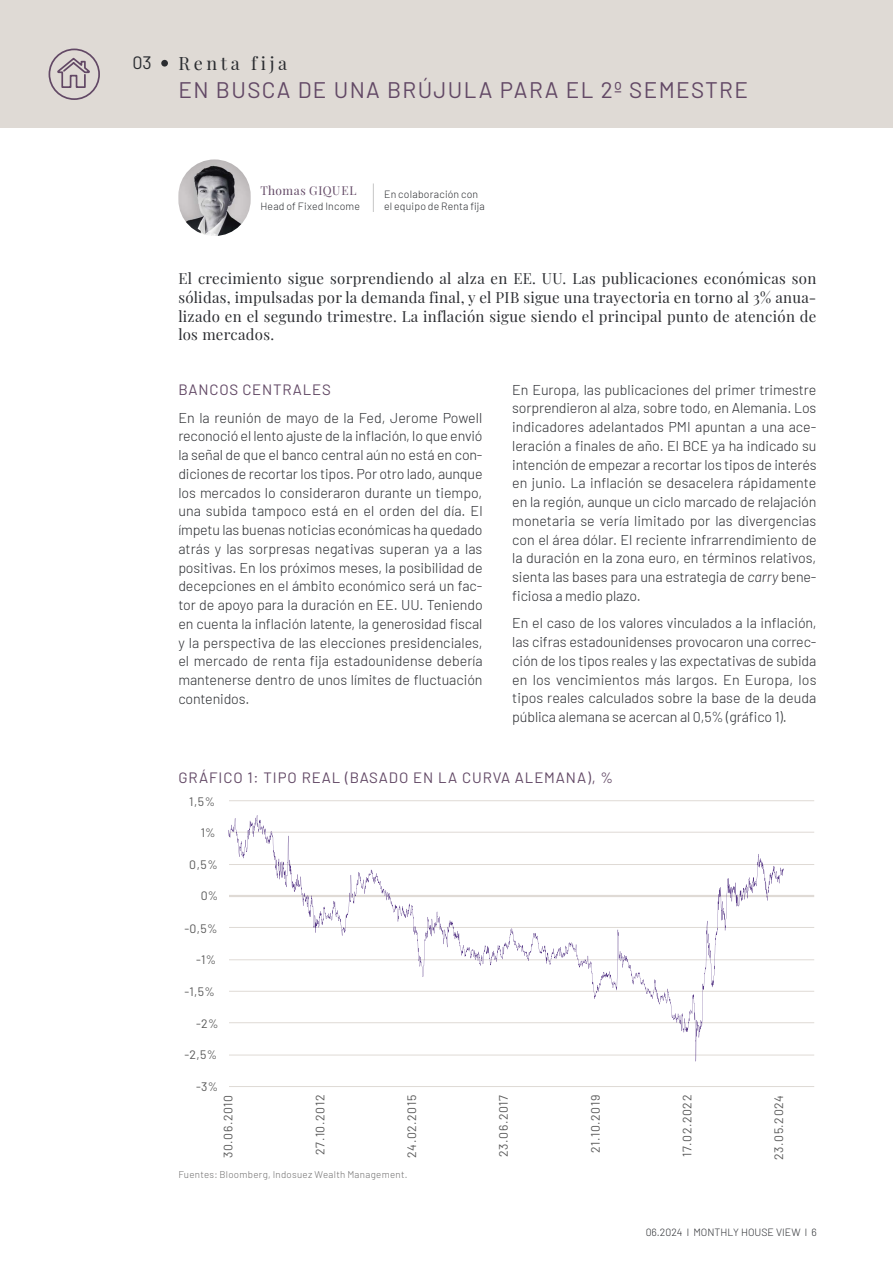
<style>
.page{position:relative;width:893px;height:1263px;background:#fff}
.page>*{position:absolute;margin:0;border:0;box-sizing:border-box;transform-origin:0 0}
.t1{font:22.5px "Barlow";letter-spacing:.06em;color:#624865}
.t2{font:18px "Playfair Display";letter-spacing:.2em;color:#2a2c30}
.t3{font:18px "Barlow";color:#2a2c30}
.t4{font:15px/18.8px "Playfair Display";letter-spacing:.02em;color:#2a2c30;text-align:justify}
.t5{font:15px "Barlow";letter-spacing:.06em;color:#624865}
.t6{font:300 14.25px/18.8px "Barlow";letter-spacing:-.01em;color:#2a2c30;text-align:justify}
.t7{font:12.3px "Barlow";letter-spacing:.05em;color:#595959}
.t8{font:12px "Playfair Display";letter-spacing:.045em;color:#624865}
.t9{font:300 10.5px/12px "Barlow";letter-spacing:.015em;color:#2a2c30}
.t10{font:300 9.75px "Barlow";letter-spacing:.03em;color:#706f6f}
.s1{font-style:italic}
</style>
<div class="page">
<div style="left:0;top:0;width:893px;height:128px;background:#dfdad5"></div>
<img style="left:178px;top:159px;width:73px;height:77px;border-radius:36px">
<svg style="left:373px;top:183px;width:1px;height:29px"></svg>
<div style="left:161px;top:60px;width:7px;height:7px;background:#2a2c30;border-radius:50%"></div>
<hr style="left:229px;top:1086px;width:585px;height:1px;background:#dfdad5">
<hr style="left:229px;top:1055px;width:585px;height:1px;background:#dfdad5">
<hr style="left:229px;top:1022px;width:585px;height:1px;background:#dfdad5">
<hr style="left:229px;top:991px;width:585px;height:1px;background:#dfdad5">
<hr style="left:229px;top:959px;width:585px;height:1px;background:#dfdad5">
<hr style="left:229px;top:927px;width:585px;height:1px;background:#dfdad5">
<hr style="left:229px;top:864px;width:585px;height:1px;background:#dfdad5">
<hr style="left:229px;top:832px;width:585px;height:1px;background:#dfdad5">
<hr style="left:229px;top:800px;width:585px;height:1px;background:#dfdad5">
<hr style="left:229px;top:895px;width:585px;height:2px;background:#dfdad5">
<svg style="left:229px;top:815px;width:555px;height:246px"></svg>
<svg style="left:48px;top:48px;width:52px;height:52px"></svg>
<p class="t3" style="left:132px;top:50px;width:21px">03</p>
<p class="t2" style="left:179px;top:49px;width:110px">Renta fija</p>
<h1 class="t1" style="left:179px;top:74px;width:571px">EN BUSCA DE UNA BRÚJULA PARA EL 2º SEMESTRE</h1>
<p class="t8" style="left:260px;top:181px;width:98px">Thomas GIQUEL</p>
<p class="t9" style="left:260px;top:199px;width:101px">Head of Fixed Income</p>
<p class="t9" style="left:384px;top:187px;width:102px">En colaboración con el equipo de Renta fija</p>
<p class="t4" style="left:178px;top:268px;width:640px">El crecimiento sigue sorprendiendo al alza en EE. UU. Las publicaciones económicas son sólidas, impulsadas por la demanda final, y el PIB sigue una trayectoria en torno al 3% anua&shy;lizado en el segundo trimestre. La inflación sigue siendo el principal punto de atención de los mercados.</p>
<p class="t5" style="left:178px;top:379px;width:154px">BANCOS CENTRALES</p>
<p class="t6" style="left:178px;top:407px;width:306px">En la reunión de mayo de la Fed, Jerome Powell reconoció el lento ajuste de la inflación, lo que envió la señal de que el banco central aún no está en con&shy;diciones de recortar los tipos. Por otro lado, aunque los mercados lo consideraron durante un tiempo, una subida tampoco está en el orden del día. El ímpetu las buenas noticias económicas ha quedado atrás y las sorpresas negativas superan ya a las positivas. En los próximos meses, la posibilidad de decepciones en el ámbito económico será un fac&shy;tor de apoyo para la duración en EE. UU. Teniendo en cuenta la inflación latente, la generosidad fiscal y la perspectiva de las elecciones presidenciales, el mercado de renta fija estadounidense debería mantenerse dentro de unos límites de fluctuación contenidos.</p>
<p class="t6" style="left:512px;top:379px;width:306px">En Europa, las publicaciones del primer trimestre sorprendieron al alza, sobre todo, en Alemania. Los indicadores adelantados PMI apuntan a una ace&shy;leración a finales de año. El BCE ya ha indicado su intención de empezar a recortar los tipos de interés en junio. La inflación se desacelera rápidamente en la región, aunque un ciclo marcado de relajación monetaria se vería limitado por las divergencias con el área dólar. El reciente infrarrendimiento de la duración en la zona euro, en términos relativos, sienta las bases para una estrategia de <span class="s1">carry</span> bene&shy;ficiosa a medio plazo.</p>
<p class="t6" style="left:512px;top:613px;width:306px">En el caso de los valores vinculados a la inflación, las cifras estadounidenses provocaron una correc&shy;ción de los tipos reales y las expectativas de subida en los vencimientos más largos. En Europa, los tipos reales calculados sobre la base de la deuda pública alemana se acercan al 0,5% (gráfico 1).</p>
<p class="t5" style="left:178px;top:767px;width:436px">GRÁFICO 1: TIPO REAL (BASADO EN LA CURVA ALEMANA), %</p>
<p class="t7" style="left:189px;top:792px;width:27px">1,5%</p>
<p class="t7" style="left:201px;top:824px;width:16px">1%</p>
<p class="t7" style="left:189px;top:855px;width:30px">0,5%</p>
<p class="t7" style="left:201px;top:887px;width:19px">0%</p>
<p class="t7" style="left:184px;top:919px;width:35px">-0,5%</p>
<p class="t7" style="left:196px;top:951px;width:22px">-1%</p>
<p class="t7" style="left:184px;top:982px;width:32px">-1,5%</p>
<p class="t7" style="left:196px;top:1014px;width:24px">-2%</p>
<p class="t7" style="left:184px;top:1046px;width:34px">-2,5%</p>
<p class="t7" style="left:196px;top:1077px;width:24px">-3%</p>
<p class="t7" style="left:219px;top:1158px;width:65px;rotate:-90deg">30.06.2010</p>
<p class="t7" style="left:311px;top:1155px;width:62px;rotate:-90deg">27.10.2012</p>
<p class="t7" style="left:403px;top:1158px;width:65px;rotate:-90deg">24.02.2015</p>
<p class="t7" style="left:495px;top:1157px;width:63px;rotate:-90deg">23.06.2017</p>
<p class="t7" style="left:586px;top:1153px;width:60px;rotate:-90deg">21.10.2019</p>
<p class="t7" style="left:678px;top:1157px;width:64px;rotate:-90deg">17.02.2022</p>
<p class="t7" style="left:770px;top:1160px;width:67px;rotate:-90deg">23.05.2024</p>
<p class="t10" style="left:178px;top:1167px;width:231px">Fuentes: Bloomberg, Indosuez Wealth Management.</p>
<p class="t9" style="left:646px;top:1226px;width:173px">06.2024 l MONTHLY HOUSE VIEW l 6</p>
</div>
